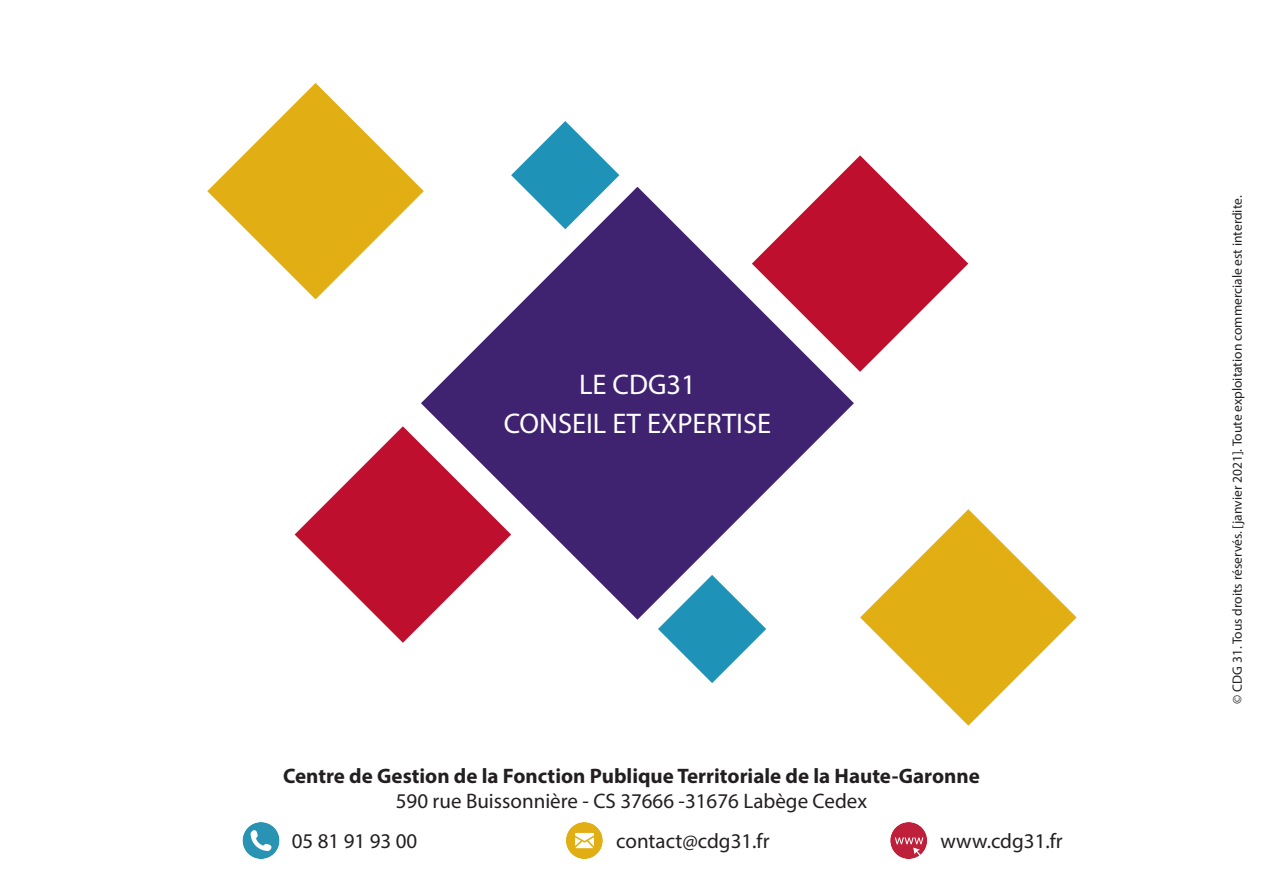
<style>
.page{position:relative;width:1263px;height:893px;background:#fff}
.page>*{position:absolute;margin:0;border:0;box-sizing:border-box;transform-origin:0 0}
.t1{font:28.5px "Myriad Pro";color:#fff}
.t2{font:21px "Myriad Pro";color:#231f20}
.t3{font:700 21px "Myriad Pro";color:#231f20}
.t4{font:13.5px "Myriad Pro";color:#231f20}
</style>
<div class="page">
<svg style="left:860px;top:509px;width:216px;height:217px"></svg>
<svg style="left:207px;top:83px;width:214px;height:216px"></svg>
<svg style="left:421px;top:187px;width:433px;height:433px;fill:#3f2270"></svg>
<svg style="left:752px;top:155px;width:216px;height:217px"></svg>
<svg style="left:295px;top:426px;width:216px;height:217px"></svg>
<svg style="left:658px;top:575px;width:108px;height:108px"></svg>
<svg style="left:511px;top:121px;width:108px;height:108px"></svg>
<svg style="left:242px;top:822px;width:38px;height:37px"></svg>
<svg style="left:566px;top:822px;width:37px;height:37px"></svg>
<svg style="left:890px;top:822px;width:37px;height:37px"></svg>
<p class="t1" style="left:579px;top:367px;width:118px">LE CDG31</p>
<p class="t1" style="left:504px;top:406px;width:269px">CONSEIL ET EXPERTISE</p>
<p class="t3" style="left:283px;top:762px;width:698px">Centre de Gestion de la Fonction Publique Territoriale de la Haute-Garonne</p>
<p class="t2" style="left:396px;top:788px;width:473px">590 rue Buissonnière - CS 37666 -31676 Labège Cedex</p>
<p class="t2" style="left:292px;top:828px;width:127px">05 81 91 93 00</p>
<p class="t2" style="left:616px;top:828px;width:155px">contact@cdg31.fr</p>
<p class="t2" style="left:940px;top:828px;width:124px">www.cdg31.fr</p>
<p class="t4" style="left:1229px;top:704px;width:510px;rotate:-90deg">© CDG 31. Tous droits réservés. [janvier 2021]. Toute exploitation commerciale est interdite.</p>
</div>
